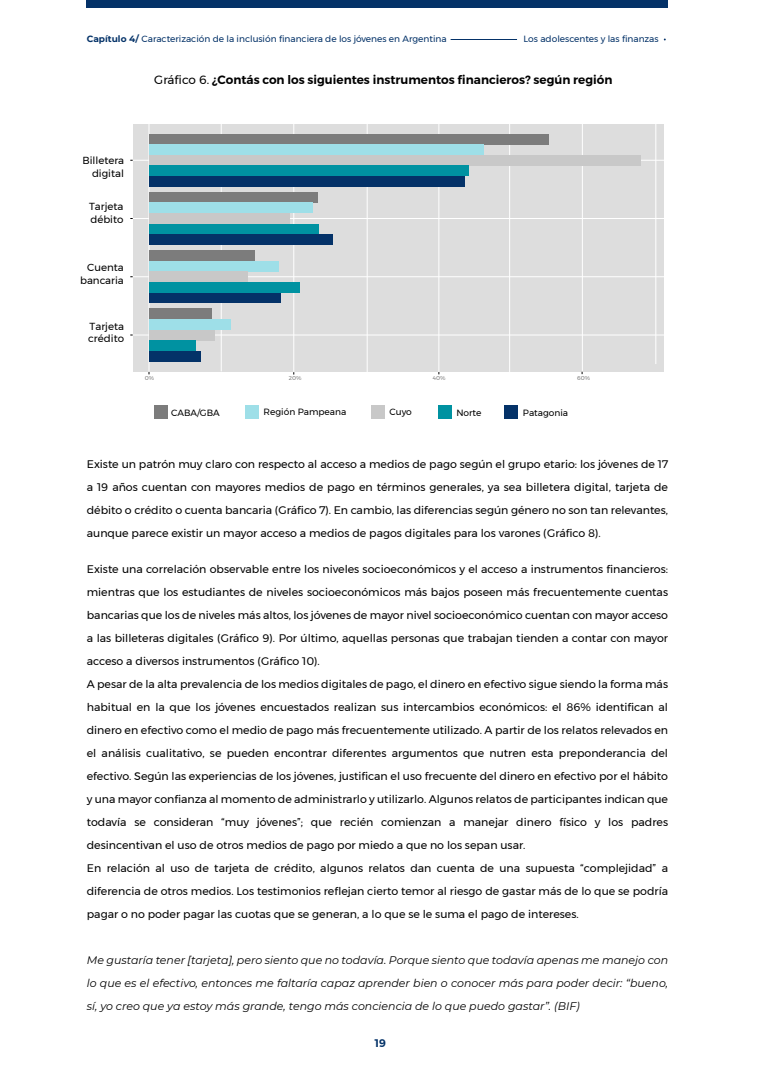
<style>
.page{position:relative;width:764px;height:1080px;background:#fff}
.page>*{position:absolute;margin:0;border:0;box-sizing:border-box;transform-origin:0 0}
.t1{font:12px "Montserrat Semi Bold 2";color:#000}
.t2{font:11px/23px "Montserrat Regular 2";color:#000;text-align:justify}
.t3{font:italic 11px/23px "Montserrat";color:#000;text-align:justify}
.t4{font:600 11px "Montserrat";color:#043268}
.t5{font:10.2px/12.7px "Montserrat Regular 2";color:#000}
.t6{font:10.2px/12.7px "Montserrat";color:#000;text-align:right}
.t7{font:9px "Montserrat Regular 2";color:#043268}
.t8{font:9px "Montserrat Regular 2";color:#000}
.t9{font:9px "Montserrat";color:#000}
.t10{font:5.7px "Montserrat Regular 2";color:#7c7c7c}
.s1{font-family:"Montserrat";font-weight:700}
.s2{font-family:"Montserrat Regular 2"}
</style>
<div class="page">
<div style="left:133px;top:124px;width:530px;height:248px;background:#ddd"></div>
<hr style="left:221px;top:119px;width:1px;height:252px;background:#fff">
<hr style="left:367px;top:122px;width:1px;height:252px;background:#fff">
<hr style="left:509px;top:123px;width:1px;height:252px;background:#fff">
<hr style="left:438px;top:122px;width:1px;height:255px;background:#fff">
<hr style="left:582px;top:117px;width:1px;height:255px;background:#fff">
<hr style="left:293px;top:123px;width:1px;height:252px;background:#fff">
<hr style="left:131px;top:335px;width:535px;height:1px;background:#fff">
<hr style="left:131px;top:276px;width:538px;height:1px;background:#fff">
<hr style="left:131px;top:218px;width:540px;height:1px;background:#fff">
<hr style="left:131px;top:160px;width:535px;height:1px;background:#fff">
<hr style="left:148px;top:119px;width:1px;height:252px;background:#fff">
<hr style="left:655px;top:120px;width:1px;height:244px;background:#fff">
<div style="left:149px;top:134px;width:400px;height:10px;background:#7c7c7c"></div>
<div style="left:149px;top:144px;width:335px;height:11px;background:#9edfe8"></div>
<div style="left:149px;top:155px;width:491px;height:11px;background:#c8c8c8"></div>
<div style="left:149px;top:166px;width:320px;height:10px;background:#0092a1"></div>
<div style="left:149px;top:176px;width:316px;height:11px;background:#043268"></div>
<div style="left:149px;top:192px;width:169px;height:11px;background:#7c7c7c"></div>
<div style="left:149px;top:203px;width:164px;height:10px;background:#9edfe8"></div>
<div style="left:149px;top:213px;width:141px;height:11px;background:#c8c8c8"></div>
<div style="left:149px;top:224px;width:170px;height:10px;background:#0092a1"></div>
<div style="left:149px;top:234px;width:183px;height:11px;background:#043268"></div>
<div style="left:149px;top:250px;width:106px;height:11px;background:#7c7c7c"></div>
<div style="left:149px;top:261px;width:130px;height:10px;background:#9edfe8"></div>
<div style="left:149px;top:271px;width:99px;height:11px;background:#c8c8c8"></div>
<div style="left:149px;top:293px;width:131px;height:10px;background:#043268"></div>
<div style="left:149px;top:282px;width:151px;height:11px;background:#0092a1"></div>
<div style="left:149px;top:309px;width:63px;height:10px;background:#7c7c7c"></div>
<div style="left:149px;top:319px;width:82px;height:11px;background:#9edfe8"></div>
<div style="left:149px;top:330px;width:66px;height:10px;background:#c8c8c8"></div>
<div style="left:149px;top:351px;width:52px;height:10px;background:#043268"></div>
<div style="left:149px;top:340px;width:47px;height:11px;background:#0092a1"></div>
<div style="left:154px;top:405px;width:13px;height:14px;background:#7c7c7c"></div>
<div style="left:371px;top:405px;width:13px;height:14px;background:#c8c8c8"></div>
<div style="left:246px;top:405px;width:13px;height:14px;background:#9edfe8"></div>
<div style="left:438px;top:405px;width:13px;height:14px;background:#0092a1"></div>
<div style="left:504px;top:405px;width:14px;height:14px;background:#043268"></div>
<div style="left:87px;top:0;width:581px;height:7px;background:#043268"></div>
<hr style="left:450px;top:39px;width:67px;height:1px;background:#043268">
<p class="t7" style="left:87px;top:32px;width:361px"><span class="s1">Capítulo 4/</span> Caracterización de la inclusión financiera de los jóvenes en Argentina</p>
<p class="t7" style="left:523px;top:32px;width:136px">Los adolescentes y las finanzas</p>
<p class="t1" style="left:154px;top:70px;width:459px"><span class="s2">Gráfico 6.</span> ¿Contás con los siguientes instrumentos financieros? según región</p>
<p class="t6" style="left:82px;top:154px;width:43px">Billetera digital</p>
<p class="t5" style="left:89px;top:200px;width:36px">Tarjeta débito</p>
<p class="t6" style="left:87px;top:261px;width:38px">Cuenta</p>
<p class="t5" style="left:80px;top:274px;width:45px">bancaria</p>
<p class="t5" style="left:88px;top:320px;width:37px">Tarjeta crédito</p>
<p class="t10" style="left:145px;top:374px;width:11px">0%</p>
<p class="t10" style="left:289px;top:374px;width:14px">20%</p>
<p class="t10" style="left:433px;top:374px;width:14px">40%</p>
<p class="t10" style="left:577px;top:374px;width:15px">60%</p>
<p class="t8" style="left:171px;top:405px;width:50px">CABA/GBA</p>
<p class="t8" style="left:264px;top:405px;width:84px">Región Pampeana</p>
<p class="t9" style="left:389px;top:405px;width:24px">Cuyo</p>
<p class="t9" style="left:456px;top:406px;width:27px">Norte</p>
<p class="t9" style="left:523px;top:406px;width:47px">Patagonia</p>
<p class="t2" style="left:87px;top:452px;width:583px">Existe un patrón muy claro con respecto al acceso a medios de pago según el grupo etario: los jóvenes de 17 a 19 años cuentan con mayores medios de pago en términos generales, ya sea billetera digital, tarjeta de débito o crédito o cuenta bancaria (Gráfico 7). En cambio, las diferencias según género no son tan relevantes, aunque parece existir un mayor acceso a medios de pagos digitales para los varones (Gráfico 8).</p>
<p class="t2" style="left:87px;top:558px;width:583px;text-align:left">Existe una correlación observable entre los niveles socioeconómicos y el acceso a instrumentos financieros: mientras que los estudiantes de niveles socioeconómicos más bajos poseen más frecuentemente cuentas bancarias que los de niveles más altos, los jóvenes de mayor nivel socioeconómico cuentan con mayor acceso a las billeteras digitales (Gráfico 9). Por último, aquellas personas que trabajan tienden a contar con mayor acceso a diversos instrumentos (Gráfico 10).<br>A pesar de la alta prevalencia de los medios digitales de pago, el dinero en efectivo sigue siendo la forma más habitual en la que los jóvenes encuestados realizan sus intercambios económicos: el 86% identifican al dinero en efectivo como el medio de pago más frecuentemente utilizado. A partir de los relatos relevados en el análisis cualitativo, se pueden encontrar diferentes argumentos que nutren esta preponderancia del efectivo. Según las experiencias de los jóvenes, justifican el uso frecuente del dinero en efectivo por el hábito y una mayor confianza al momento de administrarlo y utilizarlo. Algunos relatos de participantes indican que todavía se consideran “muy jóvenes”; que recién comienzan a manejar dinero físico y los padres desincentivan el uso de otros medios de pago por miedo a que no los sepan usar.<br>En relación al uso de tarjeta de crédito, algunos relatos dan cuenta de una supuesta “complejidad” a diferencia de otros medios. Los testimonios reflejan cierto temor al riesgo de gastar más de lo que se podría pagar o no poder pagar las cuotas que se generan, a lo que se le suma el pago de intereses.</p>
<p class="t3" style="left:87px;top:949px;width:583px">Me gustaría tener [tarjeta], pero siento que no todavía. Porque siento que todavía apenas me manejo con lo que es el efectivo, entonces me faltaría capaz aprender bien o conocer más para poder decir: “bueno, sí, yo creo que ya estoy más grande, tengo más conciencia de lo que puedo gastar”. (BIF)</p>
<p class="t4" style="left:375px;top:1034px;width:13px">19</p>
</div>
